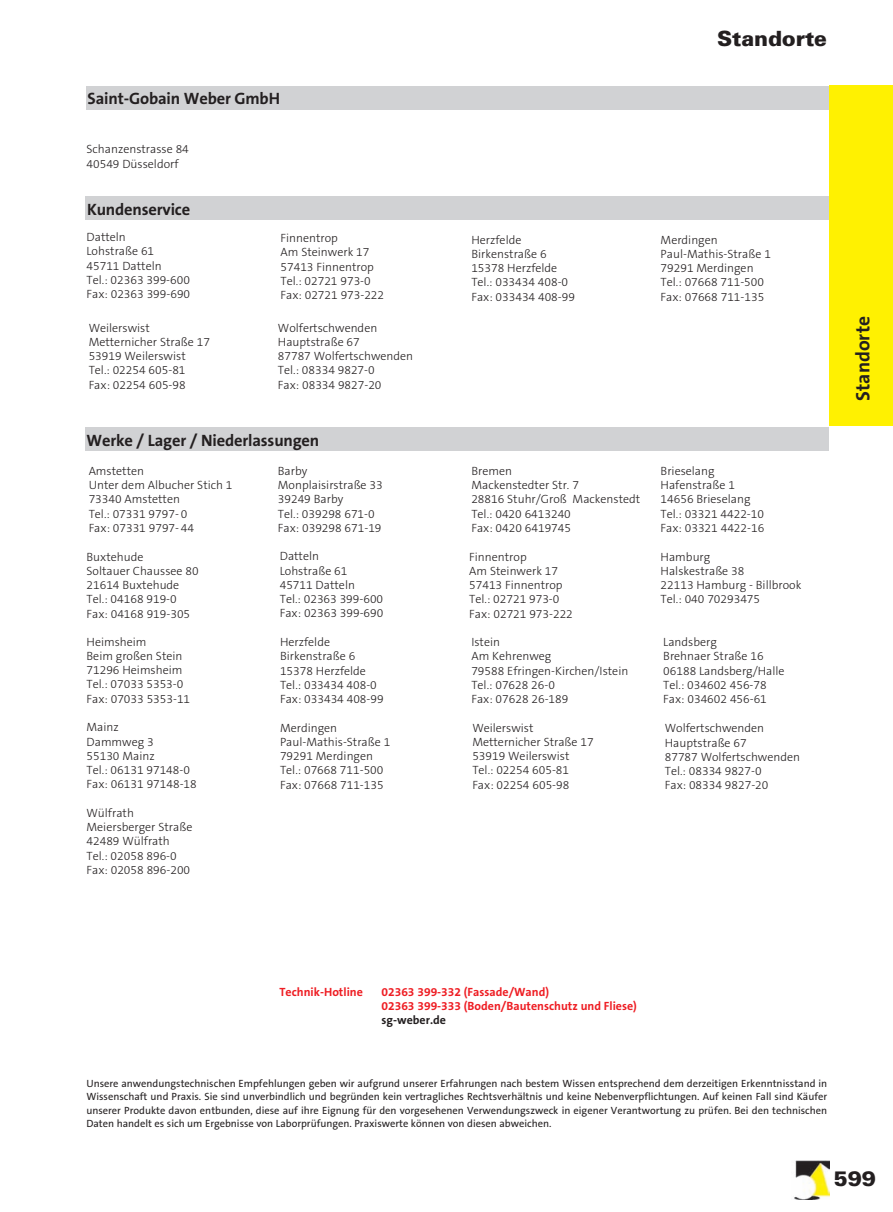
<style>
.page{position:relative;width:893px;height:1212px;background:#fff}
.page>*{position:absolute;margin:0;border:0;box-sizing:border-box;transform-origin:0 0}
.t1{font:900 21px "Univers";letter-spacing:-.005em;color:#231f20}
.t2{font:700 19.5px "The Sans B7";color:#231f20}
.t3{font:700 16.5px "The Sans B7";letter-spacing:-.01em;color:#231f20}
.t4{font:300 12px/14.2px "The Sans B3";color:#231f20}
.t5{font:700 12px/14.2px "The Sans B7";color:#ee1d23}
.t6{font:700 12px "The Sans B7";color:#231f20}
.t7{font:10.5px/13.5px "The Sans B5 Plain";color:#231f20;text-align:justify}
</style>
<div class="page">
<img style="left:794px;top:1161px;width:35px;height:38px">
<div style="left:86px;top:86px;width:744px;height:24px;background:#d1d2d4"></div>
<div style="left:86px;top:196px;width:743px;height:24px;background:#d1d2d4"></div>
<div style="left:85px;top:427px;width:744px;height:24px;background:#d1d2d4"></div>
<div style="left:829px;top:85px;width:64px;height:340px;background:#fff101"></div>
<h3 class="t3" style="left:88px;top:90px;width:194px">Saint-Gobain Weber GmbH</h3>
<p class="t4" style="left:87px;top:142px;width:104px">Schanzenstrasse 84<br>40549 Düsseldorf</p>
<h3 class="t3" style="left:87px;top:200px;width:105px">Kundenservice</h3>
<h1 class="t1" style="left:717px;top:26px;width:111px">Standorte</h1>
<p class="t4" style="left:87px;top:230px;width:105px">Datteln<br>Lohstraße 61<br>45711 Datteln<br>Tel.: 02363 399-600<br>Fax: 02363 399-690</p>
<p class="t4" style="left:281px;top:231px;width:105px">Finnentrop<br>Am Steinwerk 17<br>57413 Finnentrop<br>Tel.: 02721 973-0<br>Fax: 02721 973-222</p>
<p class="t4" style="left:471px;top:233px;width:105px">Herzfelde<br>Birkenstraße 6<br>15378 Herzfelde<br>Tel.: 033434 408-0<br>Fax: 033434 408-99</p>
<p class="t4" style="left:661px;top:233px;width:112px">Merdingen<br>Paul-Mathis-Straße 1<br>79291 Merdingen<br>Tel.: 07668 711-500<br>Fax: 07668 711-135</p>
<p class="t4" style="left:89px;top:321px;width:123px">Weilerswist<br>Metternicher Straße 17<br>53919 Weilerswist<br>Tel.: 02254 605-81<br>Fax: 02254 605-98</p>
<p class="t4" style="left:278px;top:321px;width:137px">Wolfertschwenden<br>Hauptstraße 67<br>87787 Wolfertschwenden<br>Tel.: 08334 9827-0<br>Fax: 08334 9827-20</p>
<h3 class="t3" style="left:87px;top:432px;width:234px">Werke / Lager / Niederlassungen</h3>
<p class="t4" style="left:89px;top:464px;width:145px">Amstetten<br>Unter dem Albucher Stich 1<br>73340 Amstetten<br>Tel.: 07331 9797- 0<br>Fax: 07331 9797- 44</p>
<p class="t4" style="left:278px;top:464px;width:106px">Barby<br>Monplaisirstraße 33<br>39249 Barby<br>Tel.: 039298 671-0<br>Fax: 039298 671-19</p>
<p class="t4" style="left:471px;top:464px;width:170px">Bremen<br>Mackenstedter Str. 7<br>28816 Stuhr/Groß Mackenstedt<br>Tel.: 0420 6413240<br>Fax: 0420 6419745</p>
<p class="t4" style="left:661px;top:464px;width:105px">Brieselang<br>Hafenstraße 1<br>14656 Brieselang<br>Tel.: 03321 4422-10<br>Fax: 03321 4422-16</p>
<p class="t4" style="left:469px;top:550px;width:105px">Finnentrop<br>Am Steinwerk 17<br>57413 Finnentrop<br>Tel.: 02721 973-0<br>Fax: 02721 973-222</p>
<p class="t4" style="left:661px;top:550px;width:142px">Hamburg<br>Halskestraße 38<br>22113 Hamburg - Billbrook<br>Tel.: 040 70293475</p>
<p class="t4" style="left:280px;top:549px;width:105px">Datteln<br>Lohstraße 61<br>45711 Datteln<br>Tel.: 02363 399-600<br>Fax: 02363 399-690</p>
<p class="t4" style="left:87px;top:550px;width:114px">Buxtehude<br>Soltauer Chaussee 80<br>21614 Buxtehude<br>Tel.: 04168 919-0<br>Fax: 04168 919-305</p>
<p class="t4" style="left:87px;top:635px;width:105px">Heimsheim<br>Beim großen Stein<br>71296 Heimsheim<br>Tel.: 07033 5353-0<br>Fax: 07033 5353-11</p>
<p class="t4" style="left:280px;top:635px;width:105px">Herzfelde<br>Birkenstraße 6<br>15378 Herzfelde<br>Tel.: 033434 408-0<br>Fax: 033434 408-99</p>
<p class="t4" style="left:87px;top:720px;width:112px">Mainz<br>Dammweg 3<br>55130 Mainz<br>Tel.: 06131 97148-0<br>Fax: 06131 97148-18</p>
<p class="t4" style="left:87px;top:806px;width:107px">Wülfrath<br>Meiersberger Straße<br>42489 Wülfrath<br>Tel.: 02058 896-0<br>Fax: 02058 896-200</p>
<p class="t4" style="left:280px;top:721px;width:112px">Merdingen<br>Paul-Mathis-Straße 1<br>79291 Merdingen<br>Tel.: 07668 711-500<br>Fax: 07668 711-135</p>
<p class="t4" style="left:471px;top:635px;width:158px">Istein<br>Am Kehrenweg<br>79588 Efringen-Kirchen/Istein<br>Tel.: 07628 26-0<br>Fax: 07628 26-189</p>
<p class="t4" style="left:663px;top:635px;width:123px">Landsberg<br>Brehnaer Straße 16<br>06188 Landsberg/Halle<br>Tel.: 034602 456-78<br>Fax: 034602 456-61</p>
<p class="t4" style="left:472px;top:721px;width:123px">Weilerswist<br>Metternicher Straße 17<br>53919 Weilerswist<br>Tel.: 02254 605-81<br>Fax: 02254 605-98</p>
<p class="t4" style="left:665px;top:721px;width:137px">Wolfertschwenden<br>Hauptstraße 67<br>87787 Wolfertschwenden<br>Tel.: 08334 9827-0<br>Fax: 08334 9827-20</p>
<h2 class="t2" style="left:852px;top:401px;width:86px;rotate:-90deg">Standorte</h2>
<p class="t5" style="left:280px;top:985px;width:85px">Technik-Hotline</p>
<p class="t5" style="left:382px;top:985px;width:257px">02363 399-332 (Fassade/Wand)<br>02363 399-333 (Boden/Bautenschutz und Fliese)</p>
<p class="t6" style="left:382px;top:1013px;width:66px">sg-weber.de</p>
<p class="t7" style="left:86px;top:1076px;width:742px">Unsere anwendungstechnischen Empfehlungen geben wir aufgrund unserer Erfahrungen nach bestem Wissen entsprechend dem derzeitigen Erkenntnisstand in Wissenschaft und Praxis. Sie sind unverbindlich und begründen kein vertragliches Rechtsverhältnis und keine Nebenverpflichtungen. Auf keinen Fall sind Käufer unserer Produkte davon entbunden, diese auf ihre Eignung für den vorgesehenen Verwendungszweck in eigener Verantwortung zu prüfen. Bei den technischen Daten handelt es sich um Ergebnisse von Laborprüfungen. Praxiswerte können von diesen abweichen.</p>
<h1 class="t1" style="left:834px;top:1165px;width:44px">599</h1>
</div>
